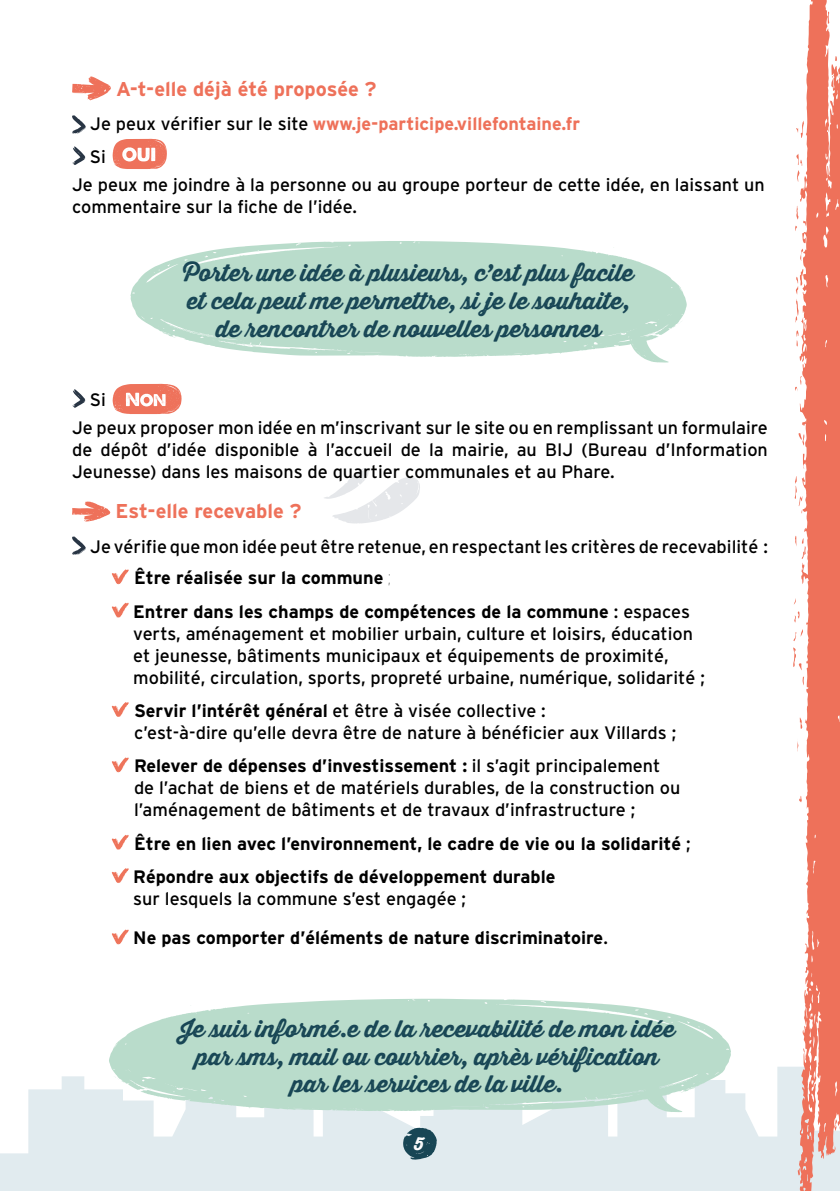
<style>
.page{position:relative;width:840px;height:1191px;background:#fff}
.page>*{position:absolute;margin:0;border:0;box-sizing:border-box;transform-origin:0 0}
.t1{font:23.2px/27.8px "Thirsty Rough Bol";color:#184655;text-align:center}
.t2{font:700 20px "Interstate";color:#ee715a}
.t3{font:18px/22px "Interstate";color:#000}
.t4{font:700 18px/33.4px "Interstate";color:#000}
.t5{font:700 18px/33.4px "Interstate";color:#ee715a}
.t6{font:18px "Thirsty Rough Bol";color:#fff}
.s1{font-weight:400;color:#000}
.s2{font-weight:700}
.s3{font-weight:100}
.s4{font-weight:400}
</style>
<div class="page">
<svg style="left:0;top:1052px;width:796px;height:139px;fill:#e1ebef"></svg>
<svg style="left:796px;top:0;width:43px;height:1191px;fill:#ee715a"></svg>
<svg style="left:799px;top:717px;width:3px;height:12px"></svg>
<svg style="left:799px;top:249px;width:3px;height:13px"></svg>
<svg style="left:794px;top:475px;width:8px;height:31px"></svg>
<svg style="left:801px;top:420px;width:4px;height:6px"></svg>
<svg style="left:834px;top:55px;width:2px;height:7px"></svg>
<svg style="left:794px;top:611px;width:5px;height:12px"></svg>
<svg style="left:797px;top:1167px;width:2px;height:8px"></svg>
<svg style="left:798px;top:795px;width:3px;height:8px"></svg>
<svg style="left:796px;top:153px;width:5px;height:29px"></svg>
<svg style="left:796px;top:737px;width:2px;height:15px"></svg>
<svg style="left:798px;top:433px;width:5px;height:13px"></svg>
<svg style="left:793px;top:647px;width:10px;height:38px"></svg>
<svg style="left:802px;top:1048px;width:3px;height:9px"></svg>
<svg style="left:795px;top:376px;width:6px;height:16px"></svg>
<svg style="left:796px;top:120px;width:7px;height:18px"></svg>
<svg style="left:795px;top:269px;width:8px;height:54px"></svg>
<svg style="left:793px;top:629px;width:9px;height:12px"></svg>
<svg style="left:796px;top:330px;width:2px;height:17px"></svg>
<svg style="left:795px;top:206px;width:10px;height:26px"></svg>
<svg style="left:795px;top:535px;width:10px;height:24px"></svg>
<svg style="left:403px;top:1127px;width:33px;height:33px"></svg>
<svg style="left:324px;top:468px;width:96px;height:55px"></svg>
<svg style="left:72px;top:76px;width:39px;height:25px"></svg>
<svg style="left:72px;top:115px;width:14px;height:19px"></svg>
<svg style="left:72px;top:146px;width:14px;height:19px"></svg>
<svg style="left:72px;top:389px;width:14px;height:19px"></svg>
<svg style="left:109px;top:998px;width:621px;height:113px;background:#c2e0d2"></svg>
<svg style="left:620px;top:1081px;width:77px;height:31px"></svg>
<svg style="left:130px;top:241px;width:556px;height:116px;background:#c3e1d2"></svg>
<svg style="left:607px;top:332px;width:77px;height:30px"></svg>
<svg style="left:72px;top:501px;width:38px;height:20px"></svg>
<svg style="left:72px;top:536px;width:14px;height:19px"></svg>
<svg style="left:111px;top:569px;width:18px;height:15px"></svg>
<svg style="left:111px;top:602px;width:18px;height:15px"></svg>
<svg style="left:111px;top:702px;width:18px;height:15px"></svg>
<svg style="left:111px;top:757px;width:18px;height:15px"></svg>
<svg style="left:111px;top:835px;width:18px;height:14px"></svg>
<svg style="left:111px;top:868px;width:18px;height:15px"></svg>
<svg style="left:112px;top:929px;width:17px;height:15px"></svg>
<svg style="left:113px;top:139px;width:54px;height:30px"></svg>
<svg style="left:113px;top:384px;width:68px;height:30px"></svg>
<p class="t2" style="left:116px;top:77px;width:262px">A-t-elle déjà été proposée ?</p>
<p class="t5" style="left:90px;top:107px;width:491px"><span class="s1">Je peux vérifier sur le site</span> www.je-participe.villefontaine.fr<br><span class="s1">Si</span></p>
<p class="t3" style="left:72px;top:173px;width:693px">Je peux me joindre à la personne ou au groupe porteur de cette idée, en laissant un commentaire sur la fiche de l’idée.</p>
<p class="t1" style="left:183px;top:258px;width:451px">Porter une idée à plusieurs, c’est plus facile et cela peut me permettre, si je le souhaite, de rencontrer de nouvelles personnes</p>
<p class="t3" style="left:72px;top:385px;width:697px;line-height:27.6px;text-indent:18px">Si<br>Je peux proposer mon idée en m’inscrivant sur le site ou en remplissant un formulaire</p>
<p class="t3" style="left:72px;top:438px;width:697px">de dépôt d’idée disponible à l’accueil de la mairie, au BIJ (Bureau d’Information<br>Jeunesse) dans les maisons de quartier communales et au Phare.</p>
<p class="t2" style="left:115px;top:498px;width:187px">Est-elle recevable ?</p>
<p class="t3" style="left:134px;top:531px;width:635px;line-height:31.4px;text-indent:-44px">Je vérifie que mon idée peut être retenue, en respectant les critères de recevabilité :<br><span class="s2">Être réalisée sur la commune</span> <span class="s3">;</span></p>
<p class="t3" style="left:133px;top:600px;width:573px"><span class="s2">Entrer dans les champs de compétences de la commune</span> : espaces verts, aménagement et mobilier urbain, culture et loisirs, éducation et jeunesse, bâtiments municipaux et équipements de proximité, mobilité, circulation, sports, propreté urbaine, numérique, solidarité ;</p>
<p class="t3" style="left:134px;top:699px;width:543px"><span class="s2">Servir l’intérêt général</span> et être à visée collective :<br>c’est-à-dire qu’elle devra être de nature à bénéficier aux Villards ;</p>
<p class="t3" style="left:134px;top:755px;width:547px"><span class="s2">Relever de dépenses d’investissement :</span> il s’agit principalement de l’achat de biens et de matériels durables, de la construction ou l’aménagement de bâtiments et de travaux d’infrastructure ;</p>
<p class="t4" style="left:133px;top:826px;width:558px">Être en lien avec l’environnement, le cadre de vie ou la solidarité <span class="s4">;<br></span>Répondre aux objectifs de développement durable</p>
<p class="t4" style="left:133px;top:879px;width:476px;line-height:39.4px"><span class="s4">sur lesquels la commune s’est engagée ;<br></span>Ne pas comporter d’éléments de nature discriminatoire<span class="s4">.</span></p>
<p class="t1" style="left:180px;top:1014px;width:496px">Je suis informé.e de la recevabilité de mon idée par sms, mail ou courrier, après vérification par les services de la ville.</p>
<p class="t6" style="left:414px;top:1130px;width:12px">5</p>
</div>
